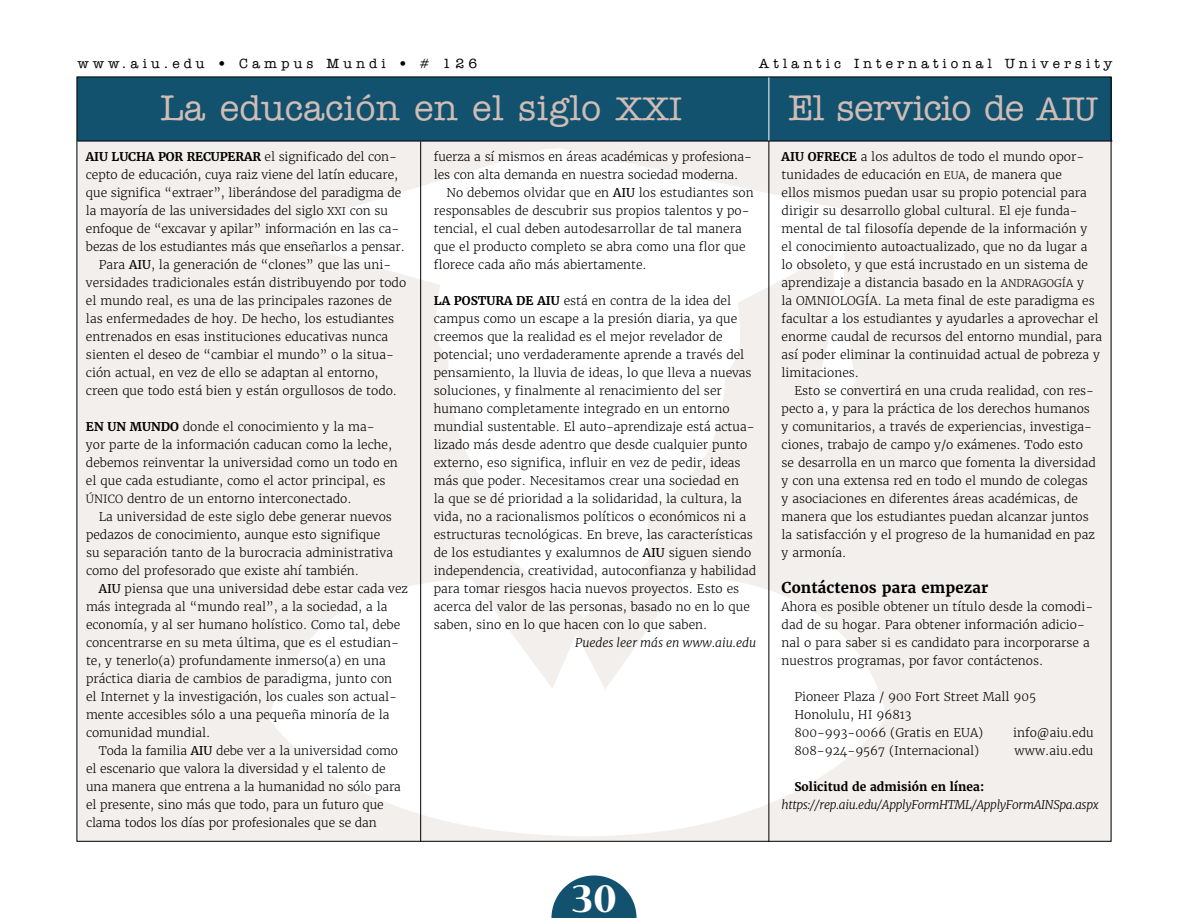
<style>
.page{position:relative;width:1188px;height:918px;background:#fff}
.page>*{position:absolute;margin:0;border:0;box-sizing:border-box;transform-origin:0 0}
.t1{font:800 39px "Ador Hairline";color:#fff}
.t2{font:500 36px "American Typewriter ITC Pro";letter-spacing:.01em;color:#cfbcb5}
.t3{font:500 36px "American Typewriter ITC Pro";letter-spacing:-.02em;color:#cfbcb5}
.t4{font:700 15px "Merriweather";letter-spacing:.01em;color:#000}
.t5{font:500 13.5px "American Typewriter ITC Pro";letter-spacing:.3em;color:#000}
.t6{font:300 12px/18px "Merriweather";color:#000}
.t7{font:700 12px "Merriweather";color:#000}
.t8{font:italic 300 12px "Merriweather";letter-spacing:-.03em;color:#000}
.t9{font:italic 300 12px "Merriweather";color:#000}
.s1{font-size:33px}
.s2{font-weight:300}
.s3{font-size:10.5px}
.s4{font-weight:400}
.s5{font-weight:700}
.s6{font-size:11.25px}
</style>
<div class="page">
<div style="left:77px;top:141px;width:1035px;height:701px;background:#f3efec"></div>
<svg style="left:290px;top:148px;width:588px;height:421px"></svg>
<svg style="left:269px;top:569px;width:617px;height:270px;fill:#fff"></svg>
<div style="left:77px;top:77px;width:1035px;height:64px;background:#12526f"></div>
<hr style="left:768px;top:141px;width:1px;height:701px;background:#000">
<hr style="left:420px;top:141px;width:1px;height:701px;background:#000">
<hr style="left:77px;top:141px;width:1035px;height:1px;background:#000">
<hr style="left:768px;top:77px;width:1px;height:63px;background:#fff">
<svg style="left:551px;top:875px;width:86px;height:43px"></svg>
<p class="t5" style="left:77px;top:55px;width:401px">www.aiu.edu • Campus Mundi • # 126</p>
<p class="t5" style="left:759px;top:55px;width:355px">Atlantic International University</p>
<h2 class="t2" style="left:160px;top:85px;width:523px">La educación en el siglo <span class="s1">XXI</span></h2>
<h2 class="t3" style="left:789px;top:85px;width:310px">El servicio de <span class="s1">AIU</span></h2>
<p class="t7" style="left:86px;top:149px;width:312px">AIU LUCHA POR RECUPERAR <span class="s2">el significado del con-</span></p>
<p class="t6" style="left:86px;top:166px;width:314px">cepto de educación, cuya raiz viene del latín educare,</p>
<p class="t6" style="left:86px;top:184px;width:317px">que significa “extraer”, liberándose del paradigma de</p>
<p class="t6" style="left:86px;top:202px;width:304px">la mayoría de las universidades del siglo <span class="s3">XXI</span> con su</p>
<p class="t6" style="left:86px;top:220px;width:315px">enfoque de “excavar y apilar” información en las ca-</p>
<p class="t6" style="left:86px;top:238px;width:320px">bezas de los estudiantes más que enseñarlos a pensar.</p>
<p class="t6" style="left:99px;top:256px;width:294px">Para <span class="s4">AIU</span>, la generación de “clones” que las uni-</p>
<p class="t6" style="left:86px;top:274px;width:322px">versidades tradicionales están distribuyendo por todo</p>
<p class="t6" style="left:86px;top:292px;width:307px">el mundo real, es una de las principales razones de</p>
<p class="t6" style="left:86px;top:310px;width:310px">las enfermedades de hoy. De hecho, los estudiantes</p>
<p class="t6" style="left:86px;top:328px;width:304px">entrenados en esas instituciones educativas nunca</p>
<p class="t6" style="left:86px;top:346px;width:310px">sienten el deseo de “cambiar el mundo” o la situa-</p>
<p class="t6" style="left:86px;top:364px;width:294px">ción actual, en vez de ello se adaptan al entorno,</p>
<p class="t6" style="left:86px;top:382px;width:313px">creen que todo está bien y están orgullosos de todo.</p>
<p class="t6" style="left:86px;top:418px;width:313px"><span class="s5">EN UN MUNDO</span> donde el conocimiento y la ma-<br>yor parte de la información caducan como la leche, debemos reinventar la universidad como un todo en el que cada estudiante, como el actor principal, es <span class="s6">ÚNICO</span> dentro de un entorno interconectado.</p>
<p class="t6" style="left:86px;top:508px;width:309px;text-indent:13px">La universidad de este siglo debe generar nuevos pedazos de conocimiento, aunque esto signifique su separación tanto de la burocracia administrativa como del profesorado que existe ahí también.</p>
<p class="t6" style="left:86px;top:580px;width:324px;text-indent:13px"><span class="s4">AIU</span> piensa que una universidad debe estar cada vez más integrada al “mundo real”, a la sociedad, a la economía, y al ser humano holístico. Como tal, debe concentrarse en su meta última, que es el estudian&shy;te, y tenerlo(a) profundamente inmerso(a) en una práctica diaria de cambios de paradigma, junto con<br>el Internet y la investigación, los cuales son actual&shy;mente accesibles sólo a una pequeña minoría de la comunidad mundial.</p>
<p class="t6" style="left:86px;top:742px;width:316px;text-indent:13px">Toda la familia <span class="s4">AIU</span> debe ver a la universidad como el escenario que valora la diversidad y el talento de una manera que entrena a la humanidad no sólo para el presente, sino más que todo, para un futuro que clama todos los días por profesionales que se dan</p>
<p class="t6" style="left:434px;top:148px;width:320px">fuerza a sí mismos en áreas académicas y profesiona&shy;les con alta demanda en nuestra sociedad moderna.</p>
<p class="t6" style="left:434px;top:184px;width:321px;text-indent:13px">No debemos olvidar que en <span class="s4">AIU</span> los estudiantes son responsables de descubrir sus propios talentos y po&shy;tencial, el cual deben autodesarrollar de tal manera que el producto completo se abra como una flor que florece cada año más abiertamente.</p>
<p class="t6" style="left:434px;top:292px;width:324px"><span class="s5">LA POSTURA DE AIU</span> está en contra de la idea del campus como un escape a la presión diaria, ya que creemos que la realidad es el mejor revelador de potencial; uno verdaderamente aprende a través del pensamiento, la lluvia de ideas, lo que lleva a nuevas soluciones, y finalmente al renacimiento del ser humano completamente integrado en un entorno mundial sustentable. El auto-aprendizaje está actua&shy;lizado más desde adentro que desde cualquier punto externo, eso significa, influir en vez de pedir, ideas más que poder. Necesitamos crear una sociedad en<br>la que se dé prioridad a la solidaridad, la cultura, la vida, no a racionalismos políticos o económicos ni a estructuras tecnológicas. En breve, las características de los estudiantes y exalumnos de <span class="s4">AIU</span> siguen siendo independencia, creatividad, autoconfianza y habilidad para tomar riesgos hacia nuevos proyectos. Esto es acerca del valor de las personas, basado no en lo que saben, sino en lo que hacen con lo que saben.</p>
<p class="t9" style="left:575px;top:635px;width:182px">Puedes leer más en www.aiu.edu</p>
<p class="t6" style="left:782px;top:148px;width:322px"><span class="s5">AIU OFRECE</span> a los adultos de todo el mundo opor&shy;tunidades de educación en <span class="s3">EUA</span>, de manera que<br>ellos mismos puedan usar su propio potencial para dirigir su desarrollo global cultural. El eje funda&shy;mental de tal filosofía depende de la información y<br>el conocimiento autoactualizado, que no da lugar a<br>lo obsoleto, y que está incrustado en un sistema de aprendizaje a distancia basado en la <span class="s3">ANDRAGOGÍA</span> y<br>la OMNIOLOGÍA. La meta final de este paradigma es facultar a los estudiantes y ayudarles a aprovechar el enorme caudal de recursos del entorno mundial, para así poder eliminar la continuidad actual de pobreza y limitaciones.</p>
<p class="t6" style="left:782px;top:382px;width:316px;text-indent:13px">Esto se convertirá en una cruda realidad, con res&shy;pecto a, y para la práctica de los derechos humanos y comunitarios, a través de experiencias, investiga&shy;ciones, trabajo de campo y/o exámenes. Todo esto se desarrolla en un marco que fomenta la diversidad y con una extensa red en todo el mundo de colegas y asociaciones en diferentes áreas académicas, de manera que los estudiantes puedan alcanzar juntos la satisfacción y el progreso de la humanidad en paz y armonía.</p>
<p class="t4" style="left:782px;top:578px;width:208px">Contáctenos para empezar</p>
<p class="t6" style="left:782px;top:598px;width:313px">Ahora es posible obtener un título desde la comodi&shy;dad de su hogar. Para obtener información adicio&shy;nal o para saber si es candidato para incorporarse a nuestros programas, por favor contáctenos.</p>
<p class="t6" style="left:794px;top:688px;width:243px">Pioneer Plaza / 900 Fort Street Mall 905<br>Honolulu, HI 96813<br>800-993-0066 (Gratis en EUA)</p>
<p class="t6" style="left:1013px;top:724px;width:82px">info@aiu.edu</p>
<p class="t6" style="left:794px;top:742px;width:186px">808-924-9567 (Internacional)</p>
<p class="t6" style="left:1015px;top:742px;width:80px">www.aiu.edu</p>
<p class="t7" style="left:794px;top:779px;width:191px">Solicitud de admisión en línea:</p>
<p class="t8" style="left:782px;top:797px;width:319px">https://rep.aiu.edu/ApplyFormHTML/ApplyFormAINSpa.aspx</p>
<h1 class="t1" style="left:571px;top:868px;width:48px">30</h1>
</div>
